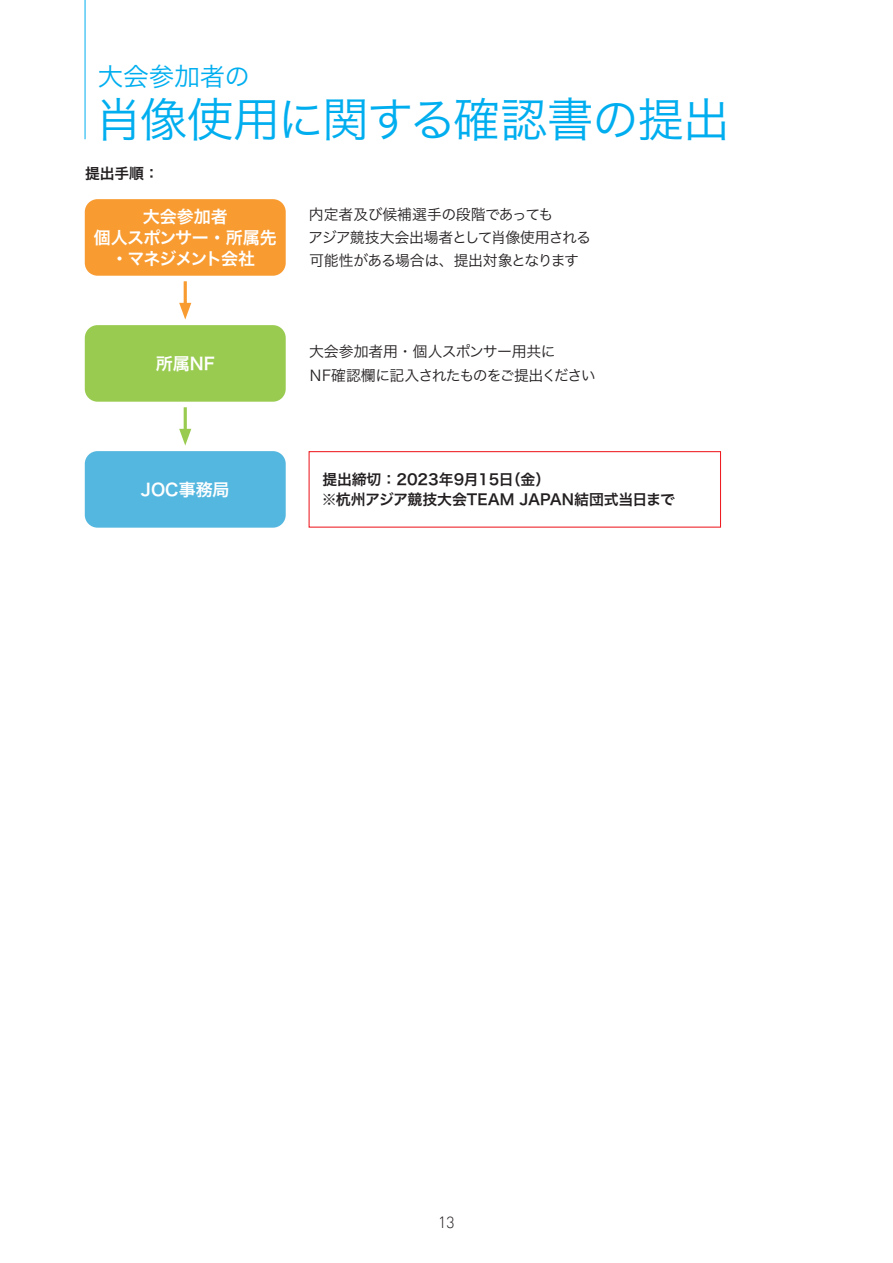
<style>
.page{position:relative;width:893px;height:1263px;background:#fff}
.page>*{position:absolute;margin:0;border:0;box-sizing:border-box;transform-origin:0 0}
.t1{font:46.8px "Hiragino Sans W3";letter-spacing:-.03em;color:#00aeef}
.t2{font:25.5px "Hiragino Sans W3";color:#00aeef}
.t3{font:16.95px/21.3px "Hiragino Sans W6";letter-spacing:-.035em;color:#fff;text-align:center}
.t4{font:16.95px "Hiragino Sans W6";color:#fff}
.t5{font:300 15.9px "DIN";color:#231f20}
.t6{font:14.85px/23.4px "Hiragino Sans W3";letter-spacing:-.04em;color:#231f20}
.t7{font:14.85px/20.2px "Hiragino Sans W6";color:#231f20}
</style>
<div class="page">
<hr style="left:85px;top:0;width:1px;height:139px;background:#00aeef">
<div style="left:85px;top:199px;width:201px;height:77px;background:#f89b31;border-radius:13px"></div>
<div style="left:85px;top:325px;width:201px;height:77px;background:#99cb50;border-radius:13px"></div>
<div style="left:85px;top:451px;width:201px;height:77px;background:#54b7df;border-radius:13px"></div>
<div style="left:309px;top:451px;width:412px;height:77px;border:1px solid #ee1d23"></div>
<hr style="left:184px;top:281px;width:3px;height:28px;background:#f89b31">
<svg style="left:179px;top:303px;width:12px;height:17px"></svg>
<hr style="left:184px;top:407px;width:3px;height:28px;background:#99cb50">
<svg style="left:179px;top:429px;width:12px;height:16px"></svg>
<h2 class="t2" style="left:98px;top:54px;width:154px">大会参加者の</h2>
<h1 class="t1" style="left:96px;top:78px;width:636px">肖像使用に関する確認書の提出</h1>
<p class="t7" style="left:85px;top:163px;width:76px">提出手順：</p>
<p class="t3" style="left:94px;top:205px;width:185px">大会参加者<br>個人スポンサー・所属先・マネジメント会社</p>
<p class="t6" style="left:308px;top:201px;width:284px">内定者及び候補選手の段階であっても<br>アジア競技大会出場者として肖像使用される可能性がある場合は、提出対象となります</p>
<p class="t4" style="left:156px;top:348px;width:60px">所属NF</p>
<p class="t6" style="left:308px;top:339px;width:289px">大会参加者用・個人スポンサー用共に<br>ＮF確認欄に記入されたものをご提出ください</p>
<p class="t4" style="left:141px;top:474px;width:90px">JOC事務局</p>
<p class="t7" style="left:322px;top:469px;width:355px">提出締切：2023年9月15日（金）<br>※杭州アジア競技大会TEAM JAPAN結団式当日まで</p>
<p class="t5" style="left:438px;top:1213px;width:18px">13</p>
</div>
